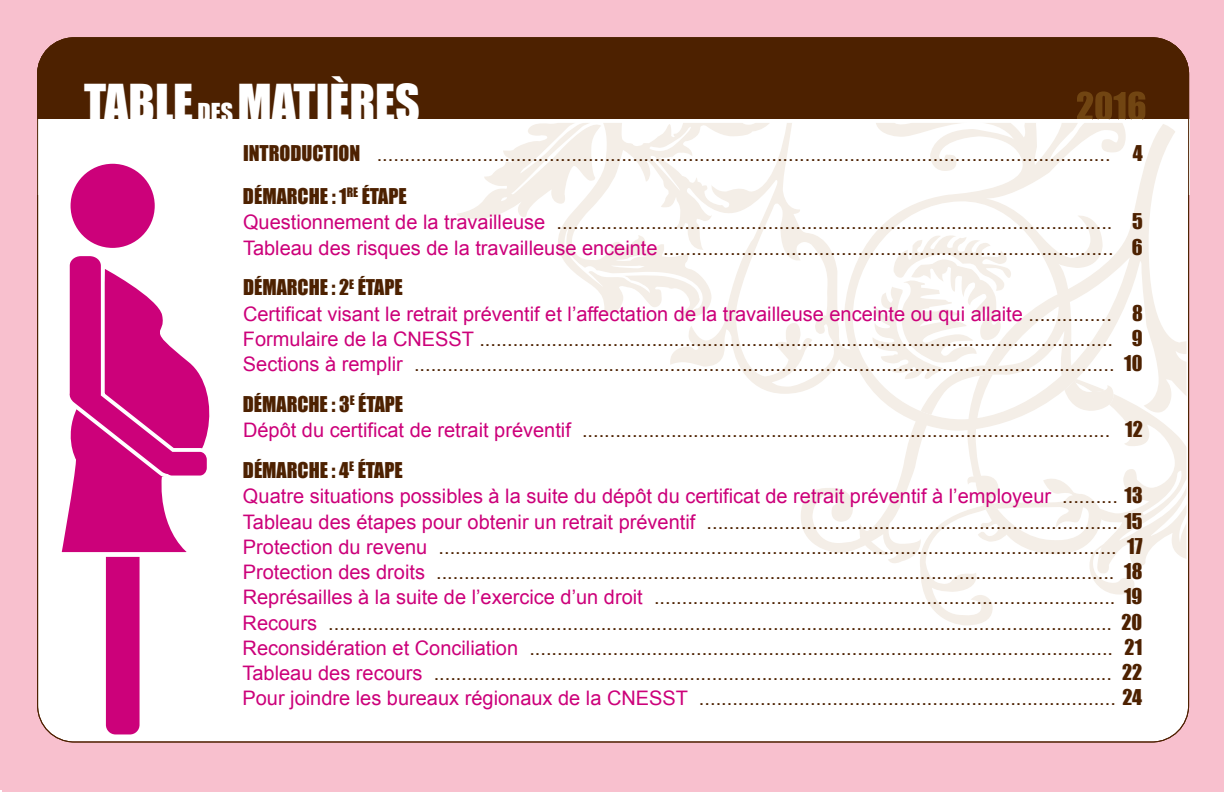
<style>
.page{position:relative;width:1224px;height:792px;background:#fff}
.page>*{position:absolute;margin:0;border:0;box-sizing:border-box;transform-origin:0 0}
.t1{font:48px "Impact";color:#fff}
.t2{font:20px/25.2px "Arial";color:#4d2100;text-align:justify}
.t3{font:20px "Impact";color:#4d2100}
.s1{font-size:24px}
.s2{font-family:"Impact"}
.s3{color:#cc017a}
</style>
<div class="page">
<div style="left:0;top:0;width:14px;height:790px;background:#f8c0ce"></div>
<div style="left:2px;top:0;width:1222px;height:792px;background:#f8c0ce"></div>
<div style="left:38px;top:38px;width:1150px;height:704px;background:#fff;border-radius:36px"></div>
<div style="left:37px;top:38px;width:1152px;height:126px;background:#4d2100;border-radius:36px"></div>
<div style="left:37px;top:120px;width:1152px;height:75px;background:#fff"></div>
<svg style="left:457px;top:123px;width:101px;height:96px"></svg>
<svg style="left:558px;top:123px;width:628px;height:502px"></svg>
<div style="left:104px;top:468px;width:37px;height:268px;background:#cc017a;border-radius:12px"></div>
<div style="left:102px;top:466px;width:41px;height:272px;border:4px solid #fff;border-radius:12px"></div>
<div style="left:68px;top:162px;width:89px;height:88px;background:#cc017a;border-radius:50%"></div>
<div style="left:66px;top:160px;width:93px;height:92px;border:4px solid #fff;border-radius:50%"></div>
<svg style="left:61px;top:481px;width:126px;height:78px"></svg>
<svg style="left:69px;top:250px;width:141px;height:231px"></svg>
<svg style="left:1077px;top:91px;width:68px;height:29px"></svg>
<h1 class="t1" style="left:84px;top:74px;width:338px">TABLE <span class="s1">DES</span> MATIÈRES</h1>
<p class="t2" style="left:243px;top:142px;width:901px"><span class="s2">INTRODUCTION</span> .................................................................................................................................... <span class="s2">4</span></p>
<p class="t3" style="left:243px;top:184px;width:165px">DÉMARCHE : 1<sup>RE</sup> ÉTAPE</p>
<p class="t2" style="left:243px;top:210px;width:901px"><span class="s3">Questionnement de la travailleuse</span> .................................................................................................... <span class="s2">5<br></span><span class="s3">Tableau des risques de la travailleuse enceinte</span> ................................................................................. <span class="s2">6</span></p>
<p class="t3" style="left:243px;top:275px;width:161px">DÉMARCHE : 2<sup>E</sup> ÉTAPE</p>
<p class="t2" style="left:243px;top:301px;width:901px"><span class="s3">Certificat visant le retrait préventif et l’affectation de la travailleuse enceinte ou qui allaite</span> ............... <span class="s2">8<br></span><span class="s3">Formulaire de la CNESST</span> .................................................................................................................. <span class="s2">9<br></span><span class="s3">Sections à remplir</span> .............................................................................................................................. <span class="s2">10</span></p>
<p class="t3" style="left:243px;top:391px;width:162px">DÉMARCHE : 3<sup>E</sup> ÉTAPE</p>
<p class="t2" style="left:243px;top:418px;width:901px"><span class="s3">Dépôt du certificat de retrait préventif</span> ............................................................................................... <span class="s2">12</span></p>
<p class="t3" style="left:243px;top:458px;width:161px">DÉMARCHE : 4<sup>E</sup> ÉTAPE</p>
<p class="t2" style="left:242px;top:484px;width:902px"><span class="s3">Quatre situations possibles à la suite du dépôt du certificat de retrait préventif à l’employeur</span> .......... <span class="s2">13<br></span><span class="s3">Tableau des étapes pour obtenir un retrait préventif</span> .......................................................................... <span class="s2">15<br></span><span class="s3">Protection du revenu</span> .......................................................................................................................... <span class="s2">17<br></span><span class="s3">Protection des droits</span> .......................................................................................................................... <span class="s2">18<br></span><span class="s3">Représailles à la suite de l’exercice d’un droit</span> ................................................................................... <span class="s2">19<br></span><span class="s3">Recours</span> ............................................................................................................................................. <span class="s2">20<br></span><span class="s3">Reconsidération et Conciliation</span> ......................................................................................................... <span class="s2">21<br></span><span class="s3">Tableau des recours</span> .......................................................................................................................... <span class="s2">22<br></span><span class="s3">Pour joindre les bureaux régionaux de la CNESST</span> ........................................................................... <span class="s2">24</span></p>
</div>
